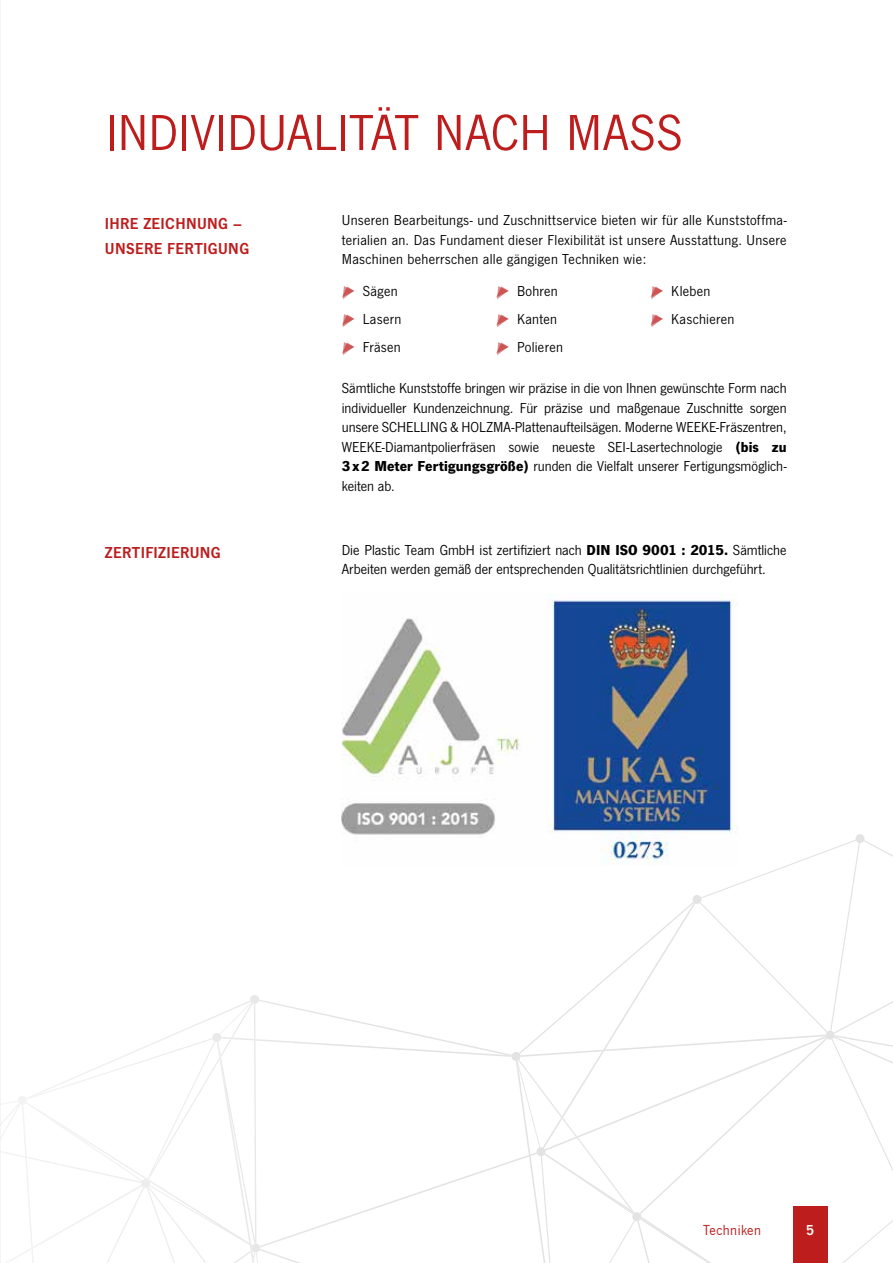
<style>
.page{position:relative;width:893px;height:1263px;background:#fff}
.page>*{position:absolute;margin:0;border:0;box-sizing:border-box;transform-origin:0 0}
.t1{font:52.5px "News Gothic T";letter-spacing:.005em;color:#bd1d1d}
.t2{font:600 16.5px/24.6px "News Gothic T";letter-spacing:.02em;color:#bd1d1d}
.t3{font:15px/19.5px "News Gothic T";letter-spacing:.005em;color:#000}
.t4{font:15px "News Got T";letter-spacing:.03em;color:#bd1d1d}
.t5{font:600 15px "News Gothic T";color:#fff}
.s1{font-weight:700}
</style>
<div class="page">
<svg style="left:342px;top:286px;width:13px;height:13px"></svg>
<svg style="left:342px;top:314px;width:13px;height:13px"></svg>
<svg style="left:342px;top:342px;width:13px;height:13px"></svg>
<svg style="left:496px;top:286px;width:13px;height:13px"></svg>
<svg style="left:496px;top:314px;width:13px;height:13px"></svg>
<svg style="left:496px;top:342px;width:13px;height:13px"></svg>
<svg style="left:650px;top:286px;width:13px;height:13px"></svg>
<svg style="left:650px;top:314px;width:13px;height:13px"></svg>
<svg style="left:0;top:834px;width:893px;height:429px"></svg>
<img style="left:342px;top:597px;width:397px;height:268px">
<h1 class="t1" style="left:106px;top:102px;width:578px">INDIVIDUALITÄT NACH MASS</h1>
<p class="t2" style="left:105px;top:211px;width:146px">IHRE ZEICHNUNG –<br>UNSERE FERTIGUNG</p>
<p class="t2" style="left:105px;top:540px;width:117px">ZERTIFIZIERUNG</p>
<p class="t3" style="left:342px;top:210px;width:446px;text-align:justify">Unseren Bearbeitungs- und Zuschnittservice bieten wir für alle Kunststoffma&shy;terialien an. Das Fundament dieser Flexibilität ist unsere Ausstattung. Unsere Maschinen beherrschen alle gängigen Techniken wie:</p>
<p class="t3" style="left:363px;top:277px;width:40px;line-height:28px">Sägen<br>Lasern<br>Fräsen</p>
<p class="t3" style="left:517px;top:277px;width:48px;line-height:28px">Bohren<br>Kanten<br>Polieren</p>
<p class="t3" style="left:671px;top:277px;width:65px;line-height:28px">Kleben<br>Kaschieren</p>
<p class="t3" style="left:342px;top:378px;width:446px;text-align:justify">Sämtliche Kunststoffe bringen wir präzise in die von Ihnen gewünschte Form nach individueller Kundenzeichnung. Für präzise und maßgenaue Zuschnitte sorgen unsere SCHELLING &amp; HOLZMA-Plattenaufteilsägen. Moderne WEEKE-Fräszentren, WEEKE-Diamantpolierfräsen sowie neueste SEI-Lasertechnologie <span class="s1">(bis zu 3x2 -Meter Fertigungsgröße)</span> runden die Vielfalt unserer Fertigungsmöglich&shy;keiten ab.</p>
<p class="t3" style="left:342px;top:540px;width:446px">Die Plastic Team GmbH ist zertifiziert nach <span class="s1">DIN ISO 9001 : 2015.</span> Sämtliche<br>Arbeiten werden gemäß der entsprechenden Qualitätsrichtlinien durchgeführt.</p>
<p class="t4" style="left:703px;top:1222px;width:59px">Techniken</p>
<p class="t5" style="left:806px;top:1221px;width:9px">5</p>
</div>
